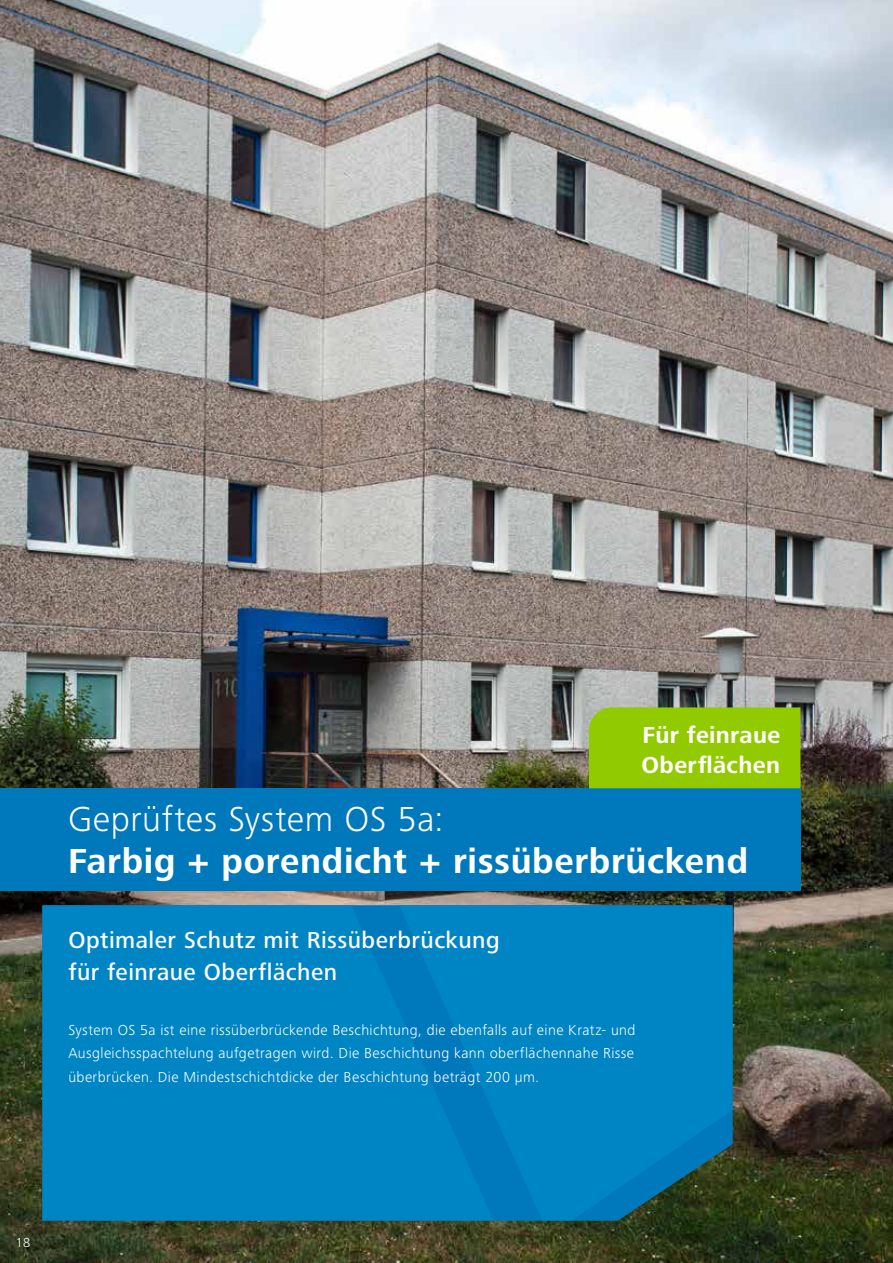
<style>
.page{position:relative;width:893px;height:1263px;background:#fff}
.page>*{position:absolute;margin:0;border:0;box-sizing:border-box;transform-origin:0 0}
.t1{font:700 36px "Frutiger Next LTW1 G";letter-spacing:.02em;color:#fff}
.t2{font:300 36px "Frutiger Next LTW1 G";letter-spacing:.015em;color:#fff}
.t3{font:500 24px/31.5px "Frutiger Next LTW1 G";letter-spacing:.02em;color:#fff}
.t4{font:700 24px/30px "Frutiger Next LTW1 G";letter-spacing:.015em;color:#fff}
.t5{font:300 15px/23.4px "Frutiger Next LTW1 G";letter-spacing:.025em;color:#fff;text-align:justify}
.t6{font:300 13.5px "Frutiger Next LTW1 G";color:#fff}
</style>
<div class="page">
<img style="left:0;top:0;width:893px;height:1263px">
<svg style="left:43px;top:905px;width:689px;height:315px;background:#0082bf"></svg>
<div style="left:0;top:788px;width:800px;height:102px;background:#0078bc"></div>
<div style="left:589px;top:707px;width:211px;height:81px;background:#92ca00"></div>
<h2 class="t4" style="left:641px;top:721px;width:140px">Für feinraue<br>Oberflächen</h2>
<h1 class="t2" style="left:68px;top:799px;width:377px">Geprüftes System OS 5a:</h1>
<h1 class="t1" style="left:68px;top:841px;width:681px">Farbig + porendicht + rissüberbrückend</h1>
<h2 class="t3" style="left:68px;top:925px;width:433px">Optimaler Schutz mit Rissüberbrückung für feinraue Oberflächen</h2>
<p class="t5" style="left:68px;top:1018px;width:569px">System OS 5a ist eine rissüberbrückende Beschichtung, die ebenfalls auf eine Kratz- und Ausgleichsspachtelung aufgetragen wird. Die Beschichtung kann oberflächennahe Risse überbrücken. Die Mindestschichtdicke der Beschichtung beträgt 200 µm.</p>
<p class="t6" style="left:16px;top:1235px;width:16px">18</p>
</div>
